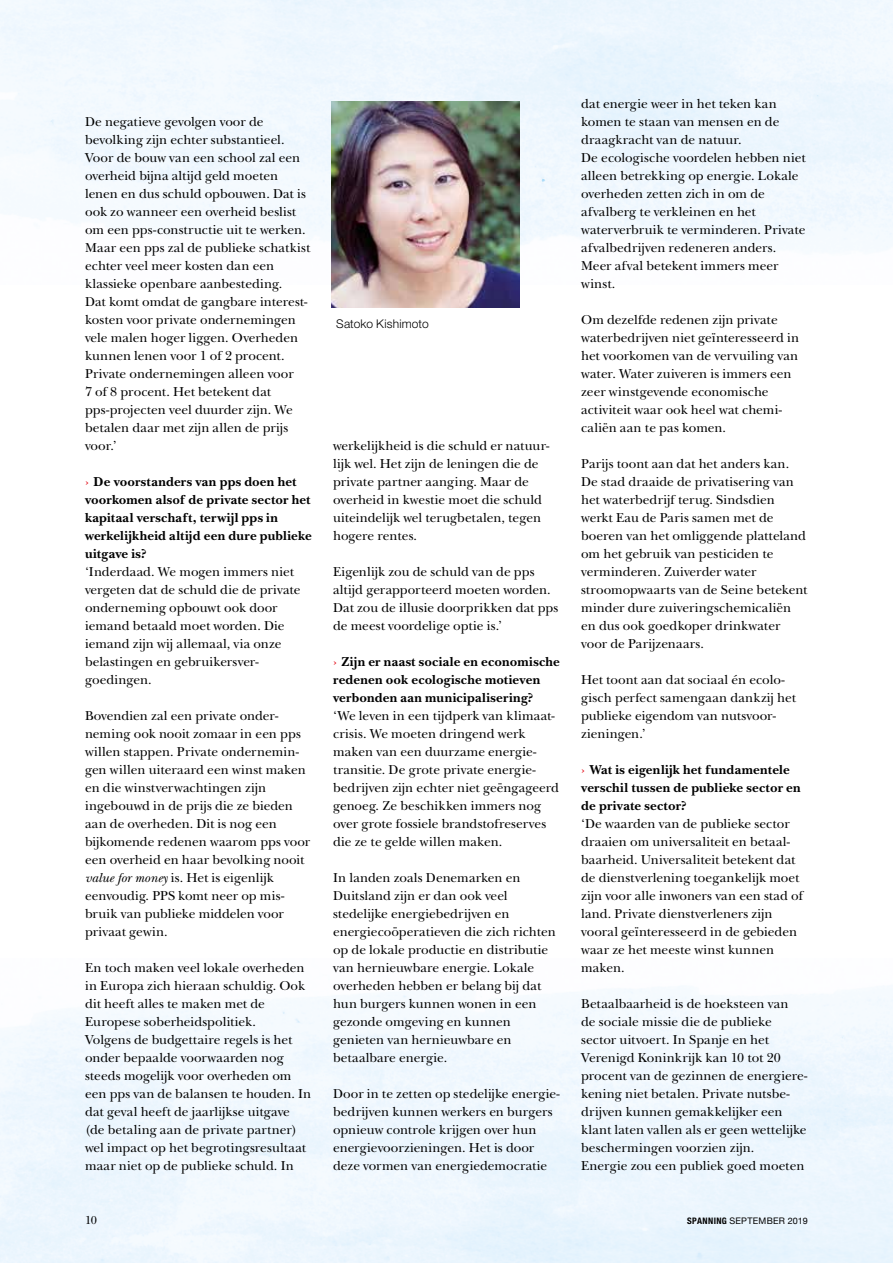
<style>
.page{position:relative;width:893px;height:1263px;background:#fff}
.page>*{position:absolute;margin:0;border:0;box-sizing:border-box;transform-origin:0 0}
.t1{font:13.5px/18px "New Baskerville Std";color:#000}
.t2{font:700 13.5px/18px "New Baskerville Std";letter-spacing:.015em;color:#000}
.t3{font:300 12px "Helvetica Neue LT Std";letter-spacing:.01em;color:#000}
.t4{font:12px "New Baskerville Std";color:#000}
.t5{font:9px "Helvetica Neue";letter-spacing:.025em;color:#000}
.s1{color:#e30613}
.s2{font-style:italic}
.s3{font-family:"Helvetica Neue LT Std";font-weight:700;font-stretch:condensed}
</style>
<div class="page">
<img style="left:0;top:0;width:893px;height:285px">
<img style="left:332px;top:101px;width:187px;height:206px">
<p class="t1" style="left:85px;top:113px;width:227px">De negatieve gevolgen voor de bevolking zijn echter substantieel.<br>Voor de bouw van een school zal een overheid bijna altijd geld moeten lenen en dus schuld opbouwen. Dat is ook zo wanneer een overheid beslist om een pps-constructie uit te werken.<br>Maar een pps zal de publieke schatkist echter veel meer kosten dan een klassieke openbare aanbesteding.<br>Dat komt omdat de gangbare interest&shy;kosten voor private ondernemingen vele malen hoger liggen. Overheden kunnen lenen voor 1 of 2 procent.<br>Private ondernemingen alleen voor<br>7 of 8 procent. Het betekent dat pps-projecten veel duurder zijn. We betalen daar met zijn allen de prijs voor.’</p>
<p class="t2" style="left:85px;top:473px;width:228px"><span class="s1">›</span> De voorstanders van pps doen het voorkomen alsof de private sector het kapitaal verschaft, terwijl pps in werkelijkheid altijd een dure publieke uitgave is?</p>
<p class="t1" style="left:85px;top:563px;width:217px">‘Inderdaad. We mogen immers niet vergeten dat de schuld die de private onderneming opbouwt ook door iemand betaald moet worden. Die iemand zijn wij allemaal, via onze belastingen en gebruikersver&shy;goedingen.</p>
<p class="t1" style="left:85px;top:707px;width:227px">Bovendien zal een private onder&shy;neming ook nooit zomaar in een pps willen stappen. Private ondernemin&shy;gen willen uiteraard een winst maken en die winstverwachtingen zijn ingebouwd in de prijs die ze bieden aan de overheden. Dit is nog een bijkomende redenen waarom pps voor een overheid en haar bevolking nooit <span class="s2">value for money</span> is. Het is eigenlijk eenvoudig. PPS komt neer op mis&shy;bruik van publieke middelen voor privaat gewin.</p>
<p class="t1" style="left:85px;top:959px;width:228px">En toch maken veel lokale overheden in Europa zich hieraan schuldig. Ook dit heeft alles te maken met de Europese soberheidspolitiek.<br>Volgens de budgettaire regels is het onder bepaalde voorwaarden nog steeds mogelijk voor overheden om een pps van de balansen te houden. In dat geval heeft de jaarlijkse uitgave (de betaling aan de private partner) wel impact op het begrotingsresultaat maar niet op de publieke schuld. In</p>
<p class="t3" style="left:336px;top:317px;width:94px">Satoko Kishimoto</p>
<p class="t1" style="left:333px;top:437px;width:218px">werkelijkheid is die schuld er natuur&shy;lijk wel. Het zijn de leningen die de private partner aanging. Maar de overheid in kwestie moet die schuld uiteindelijk wel terugbetalen, tegen hogere rentes.</p>
<p class="t1" style="left:333px;top:562px;width:227px">Eigenlijk zou de schuld van de pps altijd gerapporteerd moeten worden.<br>Dat zou de illusie doorprikken dat pps de meest voordelige optie is.’</p>
<p class="t2" style="left:333px;top:652px;width:228px"><span class="s1">›</span> Zijn er naast sociale en economische redenen ook ecologische motieven verbonden aan municipalisering?</p>
<p class="t1" style="left:333px;top:706px;width:227px">‘We leven in een tijdperk van klimaat&shy;crisis. We moeten dringend werk maken van een duurzame energie&shy;transitie. De grote private energie&shy;bedrijven zijn echter niet geëngageerd genoeg. Ze beschikken immers nog over grote fossiele brandstofreserves die ze te gelde willen maken.</p>
<p class="t1" style="left:333px;top:868px;width:224px">In landen zoals Denemarken en<br>Duitsland zijn er dan ook veel stedelijke energiebedrijven en energiecoöperatieven die zich richten op de lokale productie en distributie van hernieuwbare energie. Lokale overheden hebben er belang bij dat hun burgers kunnen wonen in een gezonde omgeving en kunnen genieten van hernieuwbare en betaalbare energie.</p>
<p class="t1" style="left:333px;top:1084px;width:228px">Door in te zetten op stedelijke energie&shy;bedrijven kunnen werkers en burgers opnieuw controle krijgen over hun energievoorzieningen. Het is door deze vormen van energiedemocratie</p>
<p class="t1" style="left:581px;top:94px;width:226px">dat energie weer in het teken kan komen te staan van mensen en de draagkracht van de natuur.<br>De ecologische voordelen hebben niet alleen betrekking op energie. Lokale overheden zetten zich in om de afvalberg te verkleinen en het waterverbruik te verminderen. Private afvalbedrijven redeneren anders.<br>Meer afval betekent immers meer winst.</p>
<p class="t1" style="left:581px;top:310px;width:220px">Om dezelfde redenen zijn private waterbedrijven niet geïnteresseerd in het voorkomen van de vervuiling van water. Water zuiveren is immers een zeer winstgevende economische activiteit waar ook heel wat chemi&shy;caliën aan te pas komen.</p>
<p class="t1" style="left:581px;top:454px;width:228px">Parijs toont aan dat het anders kan.<br>De stad draaide de privatisering van het waterbedrijf terug. Sindsdien werkt Eau de Paris samen met de boeren van het omliggende platteland om het gebruik van pesticiden te verminderen. Zuiverder water stroomopwaarts van de Seine betekent minder dure zuiveringschemicaliën en dus ook goedkoper drinkwater voor de Parijzenaars.</p>
<p class="t1" style="left:581px;top:670px;width:216px">Het toont aan dat sociaal én ecolo&shy;gisch perfect samengaan dankzij het publieke eigendom van nutsvoor&shy;zieningen.’</p>
<p class="t2" style="left:581px;top:760px;width:221px"><span class="s1">›</span> Wat is eigenlijk het fundamentele verschil tussen de publieke sector en de private sector?</p>
<p class="t1" style="left:581px;top:814px;width:223px">‘De waarden van de publieke sector draaien om universaliteit en betaal&shy;baarheid. Universaliteit betekent dat de dienstverlening toegankelijk moet zijn voor alle inwoners van een stad of land. Private dienstverleners zijn vooral geïnteresseerd in de gebieden waar ze het meeste winst kunnen maken.</p>
<p class="t1" style="left:581px;top:994px;width:228px">Betaalbaarheid is de hoeksteen van<br>de sociale missie die de publieke sector uitvoert. In Spanje en het Verenigd Koninkrijk kan 10 tot 20 procent van de gezinnen de energiere&shy;kening niet betalen. Private nutsbe&shy;drijven kunnen gemakkelijker een klant laten vallen als er geen wettelijke beschermingen voorzien zijn.<br>Energie zou een publiek goed moeten</p>
<p class="t4" style="left:85px;top:1213px;width:13px">10</p>
<p class="t5" style="left:687px;top:1214px;width:122px"><span class="s3">SPANNING</span> SEPTEMBER 2019</p>
</div>
